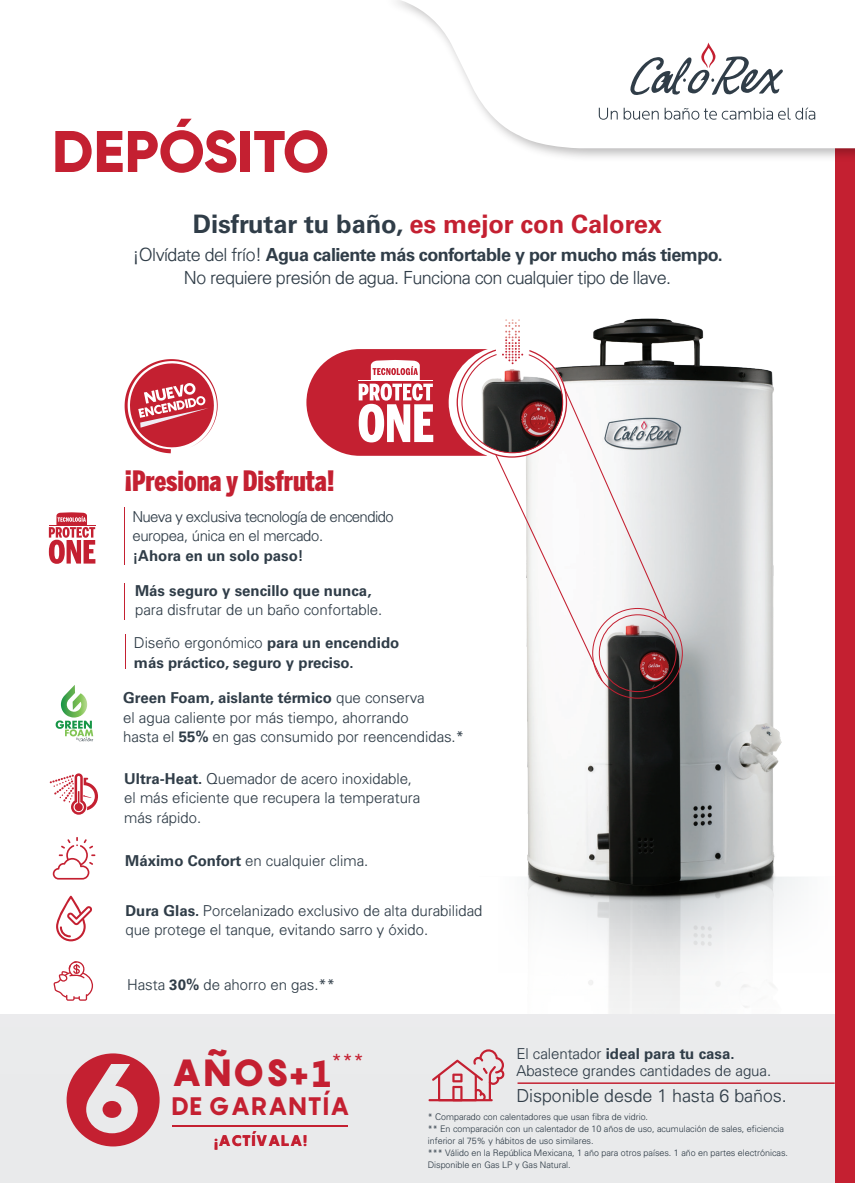
<style>
.page{position:relative;width:855px;height:1183px;background:#fff}
.page>*{position:absolute;margin:0;border:0;box-sizing:border-box;transform-origin:0 0}
.t1{font:800 58.5px "Gilroy";letter-spacing:-.005em;color:#c42031}
.t2{font:900 37.35px "Pangram";color:#c42031}
.t3{font:900 27.9px "Benton Sans Comp";color:#c42031}
.t4{font:700 25.5px "Univers LT Std";letter-spacing:-.005em;color:#c42031}
.t5{font:800 24.9px "Pangram";color:#c42031}
.t6{font:18.75px "Futura";color:#c42031}
.t7{font:700 18px "Univers LT Std";letter-spacing:-.03em;color:#303d48}
.t8{font:300 18px "Univers";letter-spacing:-.03em;color:#303d48}
.t9{font:300 17.85px "Univers";color:#303d48}
.t10{font:900 15.15px "Pangram";color:#c42031}
.t11{font:300 15px/19.5px "Univers";color:#303d48}
.t12{font:700 15px "Univers LT Std";color:#303d48}
.t13{font:300 15px/19.5px "Univers";letter-spacing:-.035em;color:#303d48}
.t14{font:300 9px/12px "Univers";color:#303d48}
.s1{color:#303d48}
.s2{font-family:"Univers";font-weight:300}
.s3{font-family:"Univers LT Std";font-weight:700}
.s4{font-weight:800;font-size:37.65px}
</style>
<div class="page">
<img style="left:527px;top:318px;width:255px;height:695px">
<svg style="left:306px;top:319px;width:362px;height:363px"></svg>
<div style="left:0;top:1013px;width:855px;height:169px;background:#e9eaeb"></div>
<svg style="left:527px;top:876px;width:277px;height:99px"></svg>
<hr style="left:428px;top:1098px;width:65px;height:2px;background:#c42031">
<svg style="left:432px;top:1049px;width:73px;height:51px"></svg>
<svg style="left:53px;top:837px;width:42px;height:42px"></svg>
<svg style="left:50px;top:773px;width:48px;height:41px"></svg>
<svg style="left:56px;top:895px;width:36px;height:46px"></svg>
<svg style="left:56px;top:685px;width:37px;height:56px"></svg>
<svg style="left:67px;top:1053px;width:93px;height:93px"></svg>
<div style="left:103px;top:1100px;width:18px;height:17px;background:#c42031;border-radius:50%"></div>
<hr style="left:173px;top:1124px;width:175px;height:1px;background:#c42031">
<div style="left:834px;top:0;width:21px;height:1182px;background:#c42031"></div>
<img style="left:530px;top:148px;width:325px;height:17px">
<svg style="left:396px;top:0;width:459px;height:148px"></svg>
<svg style="left:629px;top:43px;width:154px;height:53px"></svg>
<svg style="left:599px;top:108px;width:18px;height:12px"></svg>
<svg style="left:623px;top:108px;width:35px;height:12px"></svg>
<svg style="left:664px;top:108px;width:151px;height:12px"></svg>
<hr style="left:517px;top:1082px;width:317px;height:1px;background:#c42031">
<svg style="left:124px;top:359px;width:94px;height:95px"></svg>
<hr style="left:124px;top:507px;width:1px;height:57px;background:#c42031">
<hr style="left:124px;top:583px;width:1px;height:36px;background:#c42031">
<hr style="left:126px;top:634px;width:1px;height:34px;background:#c42031">
<svg style="left:49px;top:512px;width:46px;height:51px"></svg>
<svg style="left:53px;top:961px;width:40px;height:39px"></svg>
<h1 class="t1" style="left:52px;top:115px;width:279px">DEPÓSITO</h1>
<h3 class="t4" style="left:193px;top:209px;width:470px"><span class="s1">Disfrutar tu baño,</span> es mejor con Calorex</h3>
<p class="t7" style="left:132px;top:244px;width:592px"><span class="s2">¡Olvídate del frío!</span> Agua caliente más confortable y por mucho más tiempo.</p>
<p class="t8" style="left:184px;top:266px;width:488px">No requiere presión de agua. Funciona con cualquier tipo de llave.</p>
<h3 class="t3" style="left:124px;top:465px;width:212px">¡Presiona y Disfruta!</h3>
<p class="t13" style="left:132px;top:506px;width:263px">Nueva y exclusiva tecnología de encendido europea, única en el mercado.</p>
<p class="t12" style="left:132px;top:546px;width:173px">¡Ahora en un solo paso!</p>
<p class="t12" style="left:135px;top:581px;width:238px">Más seguro y sencillo que nunca,</p>
<p class="t11" style="left:135px;top:599px;width:249px">para disfrutar de un baño confortable.</p>
<p class="t11" style="left:134px;top:632px;width:267px">Diseño ergonómico <span class="s3">para un encendido</span></p>
<p class="t12" style="left:134px;top:653px;width:221px">más práctico, seguro y preciso.</p>
<p class="t12" style="left:123px;top:689px;width:303px">Green Foam, aislante térmico <span class="s2">que conserva</span></p>
<p class="t11" style="left:123px;top:707px;width:342px">el agua caliente por más tiempo, ahorrando<br>hasta el <span class="s3">55%</span> en gas consumido por reencendidas.*</p>
<p class="t11" style="left:124px;top:768px;width:297px"><span class="s3">Ultra-Heat.</span> Quemador de acero inoxidable, el más eficiente que recupera la temperatura más rápido.</p>
<p class="t11" style="left:125px;top:850px;width:245px"><span class="s3">Máximo Confort</span> en cualquier clima.</p>
<p class="t11" style="left:125px;top:900px;width:358px"><span class="s3">Dura Glas.</span> Porcelanizado exclusivo de alta durabilidad que protege el tanque, evitando sarro y óxido.</p>
<p class="t11" style="left:127px;top:973px;width:209px">Hasta <span class="s3">30%</span> de ahorro en gas.**</p>
<h2 class="t2" style="left:171px;top:1047px;width:163px">AÑOS<span class="s4">+1</span></h2>
<h3 class="t5" style="left:171px;top:1089px;width:180px">DE GARANTÍA</h3>
<p class="t10" style="left:214px;top:1130px;width:95px">¡ACTÍVALA!</p>
<p class="t6" style="left:331px;top:1048px;width:35px">***</p>
<p class="t12" style="left:516px;top:1045px;width:220px"><span class="s2">El calentador</span> ideal para tu casa.</p>
<p class="t11" style="left:516px;top:1060px;width:256px">Abastece grandes cantidades de agua.</p>
<p class="t9" style="left:516px;top:1084px;width:272px">Disponible desde 1 hasta 6 baños.</p>
<p class="t14" style="left:428px;top:1109px;width:362px">* Comparado con calentadores que usan fibra de vidrio.<br>** En comparación con un calentador de 10 años de uso, acumulación de sales, eficiencia inferior al 75% y hábitos de uso similares.<br>*** Válido en la República Mexicana, 1 año para otros países. 1 año en partes electrónicas.<br>Disponible en Gas LP y Gas Natural.</p>
</div>
